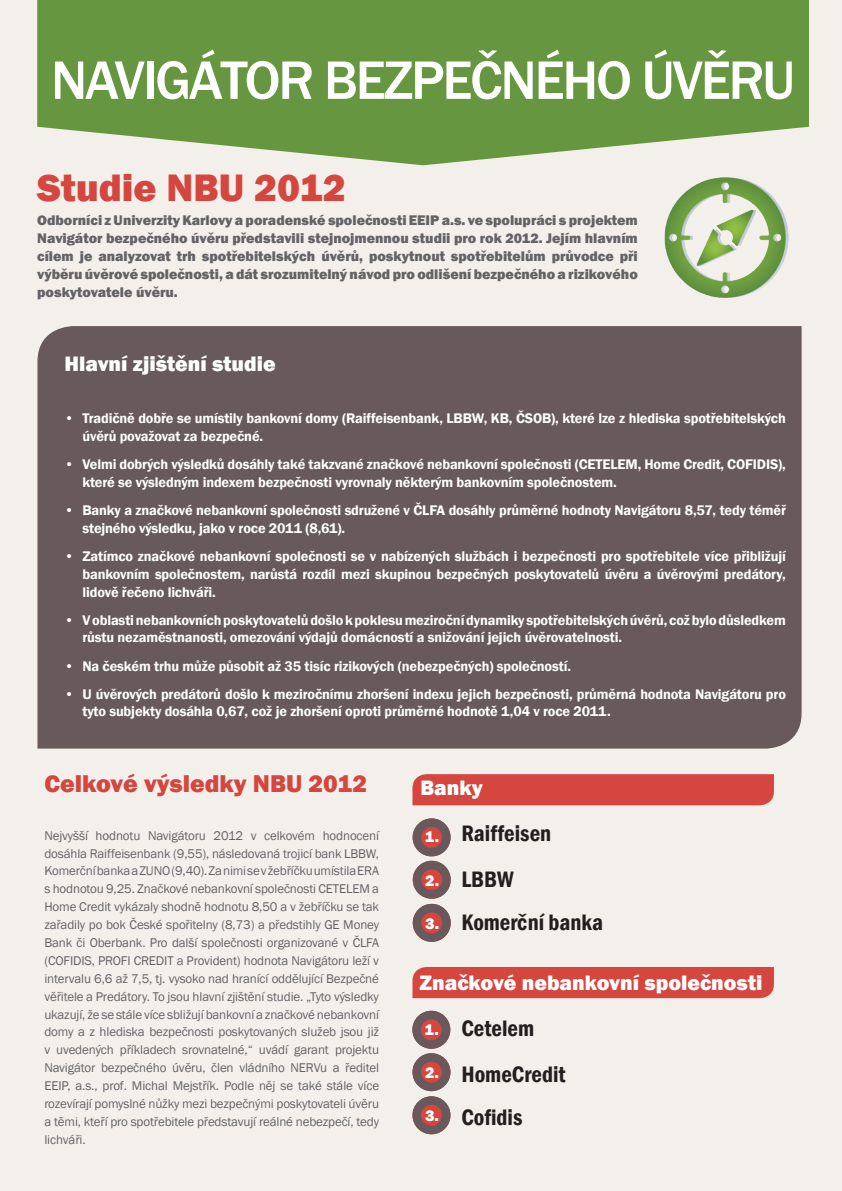
<style>
.page{position:relative;width:842px;height:1191px;background:#f3f0eb}
.page>*{position:absolute;margin:0;border:0;box-sizing:border-box;transform-origin:0 0}
.t1{font:500 56px "Franklin Gothic";letter-spacing:-.04em;color:#fff}
.t2{font:800 39.4px "Franklin Gothic";color:#d4463e}
.t3{font:800 25px "Franklin Gothic";color:#d4463e}
.t4{font:600 condensed 23px/45.4px "Franklin Gothic";color:#231f20}
.t5{font:800 21.5px "Franklin Gothic";color:#fff}
.t6{font:800 16px "Franklin Gothic";color:#fff}
.t7{font:600 14.3px/17.9px "Franklin Gothic";letter-spacing:-.01em;color:#fff}
.t8{font:800 14.3px/17.9px "Franklin Gothic";color:#636366;text-align:justify}
.t9{font:13px/17.9px "Franklin Gothic";letter-spacing:-.01em;color:#636366;text-align:justify}
</style>
<div class="page">
<div style="left:412px;top:774px;width:362px;height:31px;background:#d4463e"></div>
<svg style="left:37px;top:0;width:772px;height:165px;background:#76a153"></svg>
<div style="left:37px;top:326px;width:764px;height:422px;background:#67595c"></div>
<img style="left:664px;top:177px;width:125px;height:121px">
<div style="left:413px;top:818px;width:38px;height:38px;background:#d4463e;border-radius:50%"></div>
<div style="left:413px;top:818px;width:38px;height:38px;border:9px solid #67595c;border-radius:50%"></div>
<div style="left:413px;top:860px;width:38px;height:38px;background:#d4463e;border-radius:50%"></div>
<div style="left:413px;top:860px;width:38px;height:38px;border:9px solid #67595c;border-radius:50%"></div>
<div style="left:413px;top:904px;width:38px;height:38px;background:#d4463e;border-radius:50%"></div>
<div style="left:413px;top:904px;width:38px;height:38px;border:9px solid #67595c;border-radius:50%"></div>
<div style="left:412px;top:967px;width:362px;height:31px;background:#d4463e"></div>
<div style="left:412px;top:1010px;width:38px;height:38px;background:#d4463e;border-radius:50%"></div>
<div style="left:412px;top:1010px;width:38px;height:38px;border:9px solid #67595c;border-radius:50%"></div>
<div style="left:412px;top:1053px;width:38px;height:38px;background:#d4463e;border-radius:50%"></div>
<div style="left:412px;top:1053px;width:38px;height:38px;border:9px solid #67595c;border-radius:50%"></div>
<div style="left:412px;top:1096px;width:38px;height:38px;background:#d4463e;border-radius:50%"></div>
<div style="left:412px;top:1096px;width:38px;height:38px;border:9px solid #67595c;border-radius:50%"></div>
<h1 class="t1" style="left:51px;top:45px;width:746px">NAVIGÁTOR BEZPEČNÉHO ÚVĚRU</h1>
<h2 class="t2" style="left:37px;top:162px;width:310px">Studie NBU 2012</h2>
<p class="t8" style="left:37px;top:211px;width:602px">Odborníci z Univerzity Karlovy a poradenské společnosti EEIP a.s. ve spolupráci s projektem Navigátor bezpečného úvěru představili stejnojmennou studii pro rok 2012. Jejím hlavním cílem je analyzovat trh spotřebitelských úvěrů, poskytnout spotřebitelům průvodce při výběru úvěrové společnosti, a dát srozumitelný návod pro odlišení bezpečného a rizikového poskytovatele úvěru.</p>
<h3 class="t5" style="left:64px;top:350px;width:213px">Hlavní zjištění studie</h3>
<p class="t7" style="left:82px;top:409px;width:705px;text-indent:-18px">• Tradičně dobře se umístily bankovní domy (Raiffeisenbank, LBBW, KB, ČSOB), které lze z hlediska spotřebitelských úvěrů považovat za bezpečné.</p>
<p class="t7" style="left:82px;top:455px;width:705px;text-indent:-18px">• Velmi dobrých výsledků dosáhly také takzvané značkové nebankovní společnosti (CETELEM, Home Credit, COFIDIS), které se výsledným indexem bezpečnosti vyrovnaly některým bankovním společnostem.</p>
<p class="t7" style="left:82px;top:501px;width:705px;text-indent:-18px">• Banky a značkové nebankovní společnosti sdružené v ČLFA dosáhly průměrné hodnoty Navigátoru 8,57, tedy téměř stejného výsledku, jako v roce 2011 (8,61).</p>
<p class="t7" style="left:82px;top:547px;width:705px;text-align:justify;text-indent:-18px">• Zatímco značkové nebankovní společnosti se v nabízených službách i bezpečnosti pro spotřebitele více přibližují bankovním společnostem, narůstá rozdíl mezi skupinou bezpečných poskytovatelů úvěru a úvěrovými predátory, lidově řečeno lichváři.</p>
<p class="t7" style="left:82px;top:611px;width:705px;text-indent:-18px">• Voblastinebankovníchposkytovatelůdošlokpoklesumeziročnídynamiky spotřebitelskýchúvěrů,cožbylodůsledkem růstu nezaměstnanosti, omezování výdajů domácností a snižování jejich úvěrovatelnosti.</p>
<p class="t7" style="left:64px;top:657px;width:508px">• Na českém trhu může působit až 35 tisíc rizikových (nebezpečných) společností.</p>
<p class="t7" style="left:83px;top:685px;width:705px;text-indent:-18px">• U úvěrových predátorů došlo k meziročnímu zhoršení indexu jejich bezpečnosti, průměrná hodnota Navigátoru pro tyto subjekty dosáhla 0,67, což je zhoršení oproti průměrné hodnotě 1,04 v roce 2011.</p>
<h3 class="t3" style="left:44px;top:767px;width:324px">Celkové výsledky NBU 2012</h3>
<p class="t9" style="left:44px;top:826px;width:336px">Nejvyšší hodnotu Navigátoru 2012 v celkovém hodnocení dosáhla Raiffeisenbank (9,55), následovaná trojicí bank LBBW, Komerční banka a ZUNO (9,40). Za nimi se v žebříčku umístila ERA s hodnotou 9,25. Značkové nebankovní společnosti CETELEM a Home Credit vykázaly shodně hodnotu 8,50 a v žebříčku se tak zařadily po bok České spořitelny (8,73) a předstihly GE Money Bank či Oberbank. Pro další společnosti organizované v ČLFA (COFIDIS, PROFI CREDIT a Provident) hodnota Navigátoru leží v intervalu 6,6 až 7,5, tj. vysoko nad hranící oddělující Bezpečné věřitele a Predátory. To jsou hlavní zjištění studie. „Tyto výsledky ukazují, že se stále více sbližují bankovní a značkové nebankovní domy a z hlediska bezpečnosti poskytovaných služeb jsou již v uvedených příkladech srovnatelné,“ uvádí garant projektu Navigátor bezpečného úvěru, člen vládního NERVu a ředitel EEIP, a.s., prof. Michal Mejstřík. Podle něj se také stále více rozevírají pomyslné nůžky mezi bezpečnými poskytovateli úvěru a těmi, kteří pro spotřebitele představují reálné nebezpečí, tedy lichváři.</p>
<h3 class="t5" style="left:420px;top:774px;width:64px">Banky</h3>
<p class="t6" style="left:425px;top:826px;width:16px">1.</p>
<p class="t6" style="left:425px;top:869px;width:15px">2.</p>
<p class="t6" style="left:425px;top:913px;width:15px">3.</p>
<h3 class="t4" style="left:461px;top:810px;width:91px">Raiffeisen<br>LBBW</h3>
<h3 class="t4" style="left:461px;top:899px;width:143px">Komerční banka</h3>
<h3 class="t5" style="left:420px;top:968px;width:344px">Značkové nebankovní společnosti</h3>
<p class="t6" style="left:425px;top:1019px;width:16px">1.</p>
<p class="t6" style="left:425px;top:1062px;width:15px">2.</p>
<p class="t6" style="left:425px;top:1105px;width:15px">3.</p>
<h3 class="t4" style="left:461px;top:1005px;width:106px">Cetelem<br>HomeCredit</h3>
<h3 class="t4" style="left:461px;top:1094px;width:63px">Cofidis</h3>
</div>
